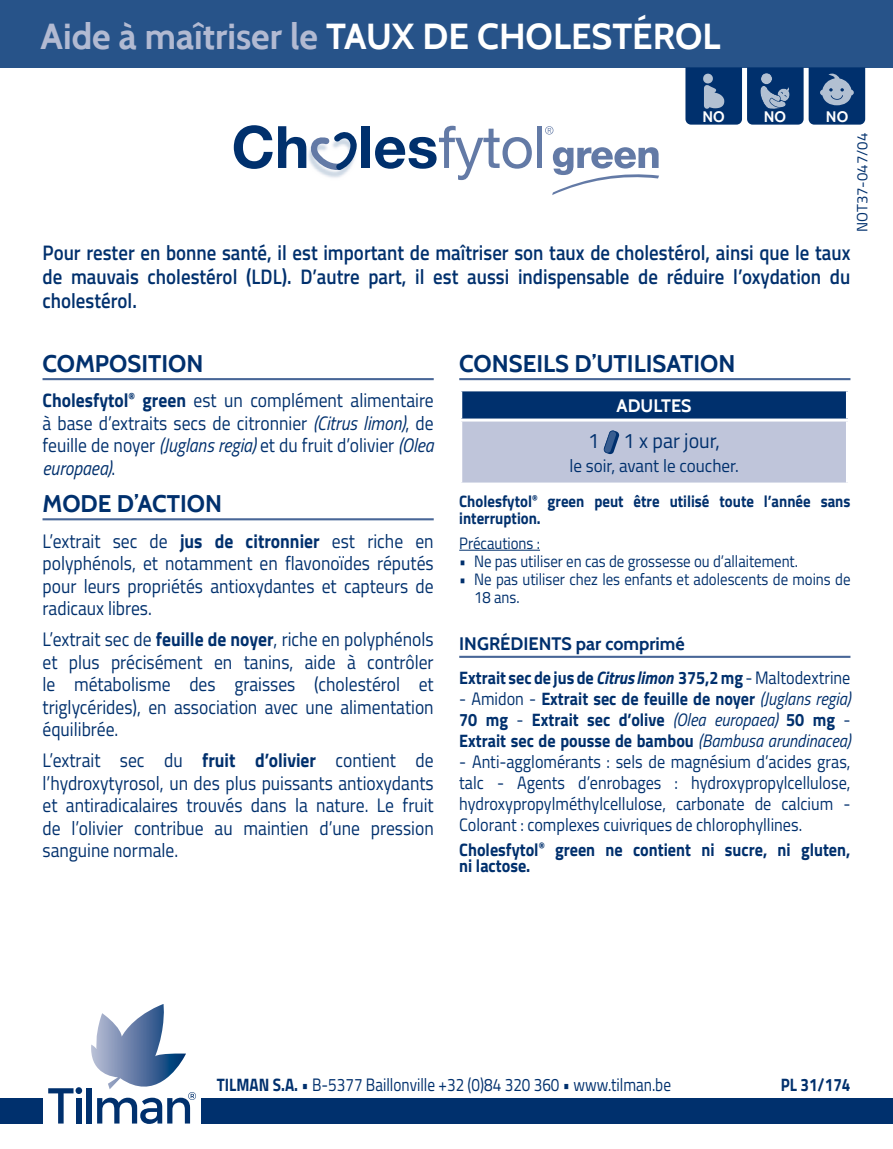
<style>
.page{position:relative;width:893px;height:1149px;background:#fff}
.page>*{position:absolute;margin:0;border:0;box-sizing:border-box;transform-origin:0 0}
.t1{font:700 36px "Cabin";color:#fff}
.t2{font:700 24px "Cabin";color:#00306d}
.t3{font:600 21px/24px "Titillium Web";color:#00306d;text-align:justify;scale:.9 1}
.t4{font:21px "Titillium Web";color:#00306d;scale:.95 1}
.t5{font:19.5px/22.5px "Titillium Web";color:#00306d;text-align:justify;scale:.9 1}
.t6{font:700 18px/21px "Titillium Web";color:#00306d;text-align:justify;scale:.9 1}
.t7{font:18px/21px "Titillium Web";color:#00306d;text-align:justify;scale:.9 1}
.t8{font:18px "Titillium Web";color:#00306d;scale:.85 1}
.t9{font:18px "Titillium Web";color:#00306d;scale:.95 1}
.t10{font:700 18px "Cabin";color:#00306d}
.t11{font:700 18px "Titillium Web";color:#00306d;scale:.85 1}
.t12{font:700 18px "Cabin";color:#fff}
.t13{font:16.5px/18px "Titillium Web";color:#00306d;scale:.9 1}
.t14{font:700 16.5px/16.5px "Titillium Web";color:#00306d;scale:.9 1}
.t15{font:700 15.3px "Cabin";color:#fff}
.t16{font:15px "Titillium Web";color:#00306d}
.s1{color:#b2bad2}
.s2{font-weight:700}
.s3{font-style:italic}
.s4{font-weight:400}
.s5{font-weight:400;font-style:italic}
</style>
<div class="page">
<div style="left:0;top:0;width:893px;height:68px;background:#275389"></div>
<svg style="left:48px;top:1087px;width:34px;height:36px"></svg>
<div style="left:87px;top:1087px;width:5px;height:36px;background:#00306d"></div>
<svg style="left:88px;top:1004px;width:108px;height:119px"></svg>
<div style="left:202px;top:1097px;width:691px;height:26px;background:#00306d"></div>
<div style="left:0;top:1097px;width:43px;height:26px;background:#00306d"></div>
<svg style="left:685px;top:67px;width:180px;height:58px"></svg>
<img style="left:316px;top:170px;width:33px;height:8px">
<svg style="left:234px;top:125px;width:123px;height:45px"></svg>
<div style="left:362px;top:126px;width:8px;height:42px;background:#00306d"></div>
<svg style="left:375px;top:126px;width:157px;height:54px"></svg>
<div style="left:537px;top:126px;width:5px;height:42px;background:#637aa6"></div>
<svg style="left:545px;top:126px;width:8px;height:8px"></svg>
<svg style="left:552px;top:147px;width:107px;height:48px"></svg>
<hr style="left:459px;top:378px;width:391px;height:2px;background:#486697">
<hr style="left:459px;top:549px;width:81px;height:1px;background:#00306d">
<hr style="left:459px;top:655px;width:391px;height:2px;background:#486697">
<div style="left:461px;top:390px;width:386px;height:30px;background:#00306d"></div>
<div style="left:461px;top:420px;width:386px;height:64px;background:#bfc5da"></div>
<hr style="left:459px;top:418px;width:390px;height:3px;background:#fff">
<hr style="left:459px;top:388px;width:390px;height:3px;background:#fff">
<hr style="left:459px;top:391px;width:3px;height:27px;background:#fff">
<hr style="left:846px;top:391px;width:3px;height:27px;background:#fff">
<hr style="left:459px;top:421px;width:3px;height:61px;background:#fff">
<hr style="left:846px;top:421px;width:3px;height:61px;background:#fff">
<hr style="left:459px;top:482px;width:390px;height:3px;background:#fff">
<svg style="left:603px;top:430px;width:17px;height:24px"></svg>
<hr style="left:43px;top:378px;width:391px;height:2px;background:#486697">
<hr style="left:43px;top:518px;width:391px;height:2px;background:#486697">
<p class="t1" style="left:41px;top:15px;width:681px"><span class="s1">Aide à maîtriser le</span> TAUX DE CHOLESTÉROL</p>
<p class="t15" style="left:703px;top:107px;width:24px">NO</p>
<p class="t15" style="left:764px;top:107px;width:24px">NO</p>
<p class="t15" style="left:826px;top:107px;width:24px">NO</p>
<p class="t16" style="left:851px;top:232px;width:101px;rotate:-90deg">NOT37-047/04</p>
<p class="t3" style="left:43px;top:239px;width:899px">Pour rester en bonne santé, il est important de maîtriser son taux de cholestérol, ainsi que le taux de mauvais cholestérol (LDL). D’autre part, il est aussi indispensable de réduire l’oxydation du cholestérol.</p>
<p class="t2" style="left:43px;top:349px;width:162px">COMPOSITION</p>
<p class="t5" style="left:43px;top:388px;width:436px"><span class="s2">Cholesfytol</span><sup>®</sup> <span class="s2">green</span> est un complément alimentaire à base d’extraits secs de citronnier <span class="s3">(Citrus limon)</span>, de feuille de noyer <span class="s3">(Juglans regia)</span> et du fruit d’olivier <span class="s3">(Olea europaea)</span>.</p>
<p class="t2" style="left:43px;top:489px;width:181px">MODE D’ACTION</p>
<p class="t5" style="left:43px;top:528px;width:436px">L’extrait sec de <span class="s2">jus de citronnier</span> est riche en polyphénols, et notamment en flavonoïdes réputés pour leurs propriétés antioxydantes et capteurs de radicaux libres.</p>
<p class="t5" style="left:43px;top:627px;width:436px">L’extrait sec de <span class="s2">feuille de noyer</span>, riche en polyphénols et plus précisément en tanins, aide à contrôler le métabolisme des graisses (cholestérol et triglycérides), en association avec une alimentation équilibrée.</p>
<p class="t5" style="left:43px;top:748px;width:436px">L’extrait sec du <span class="s2">fruit d’olivier</span> contient de l’hydroxytyrosol, un des plus puissants antioxydants et antiradicalaires trouvés dans la nature. Le fruit de l’olivier contribue au maintien d’une pression sanguine normale.</p>
<p class="t2" style="left:459px;top:349px;width:278px">CONSEILS D’UTILISATION</p>
<p class="t12" style="left:617px;top:394px;width:76px">ADULTES</p>
<p class="t4" style="left:588px;top:425px;width:140px">1 1 x par jour,</p>
<p class="t9" style="left:569px;top:452px;width:180px">le soir, avant le coucher.</p>
<p class="t14" style="left:459px;top:492px;width:436px">Cholesfytol<sup>®</sup> green peut être utilisé toute l’année sans interruption.</p>
<p class="t13" style="left:459px;top:533px;width:91px">Précautions :</p>
<p class="t13" style="left:459px;top:551px;width:378px">• Ne pas utiliser en cas de grossesse ou d’allaitement.</p>
<p class="t13" style="left:474px;top:569px;width:420px;text-indent:-15px">• Ne pas utiliser chez les enfants et adolescents de moins de<br>18 ans.</p>
<p class="t10" style="left:459px;top:632px;width:227px">INGRÉDIENTS par comprimé</p>
<p class="t6" style="left:459px;top:665px;width:436px">Extrait sec de jus de <span class="s3">Citrus limon</span> 375,2 mg <span class="s4">- Maltodextrine</span></p>
<p class="t6" style="left:459px;top:686px;width:436px"><span class="s4">- Amidon -</span> Extrait sec de feuille de noyer <span class="s5">(Juglans regia)<br></span>70 mg <span class="s4">-</span> Extrait sec d’olive <span class="s5">(Olea europaea)</span> 50 mg <span class="s4">- </span>Extrait sec de pousse de bambou <span class="s5">(Bambusa arundinacea)</span></p>
<p class="t7" style="left:459px;top:749px;width:436px">- Anti-agglomérants : sels de magnésium d’acides gras, talc - Agents d’enrobages : hydroxypropylcellulose, hydroxypropylméthylcellulose, carbonate de calcium - Colorant : complexes cuivriques de chlorophyllines.</p>
<p class="t6" style="left:459px;top:840px;width:436px;line-height:16.5px">Cholesfytol<sup>®</sup> green ne contient ni sucre, ni gluten, ni lactose.</p>
<p class="t8" style="left:217px;top:1070px;width:536px"><span class="s2">TILMAN S.A.</span> • B-5377 Baillonville +32 (0)84 320 360 • www.tilman.be</p>
<p class="t11" style="left:781px;top:1070px;width:83px">PL 31/174</p>
</div>
